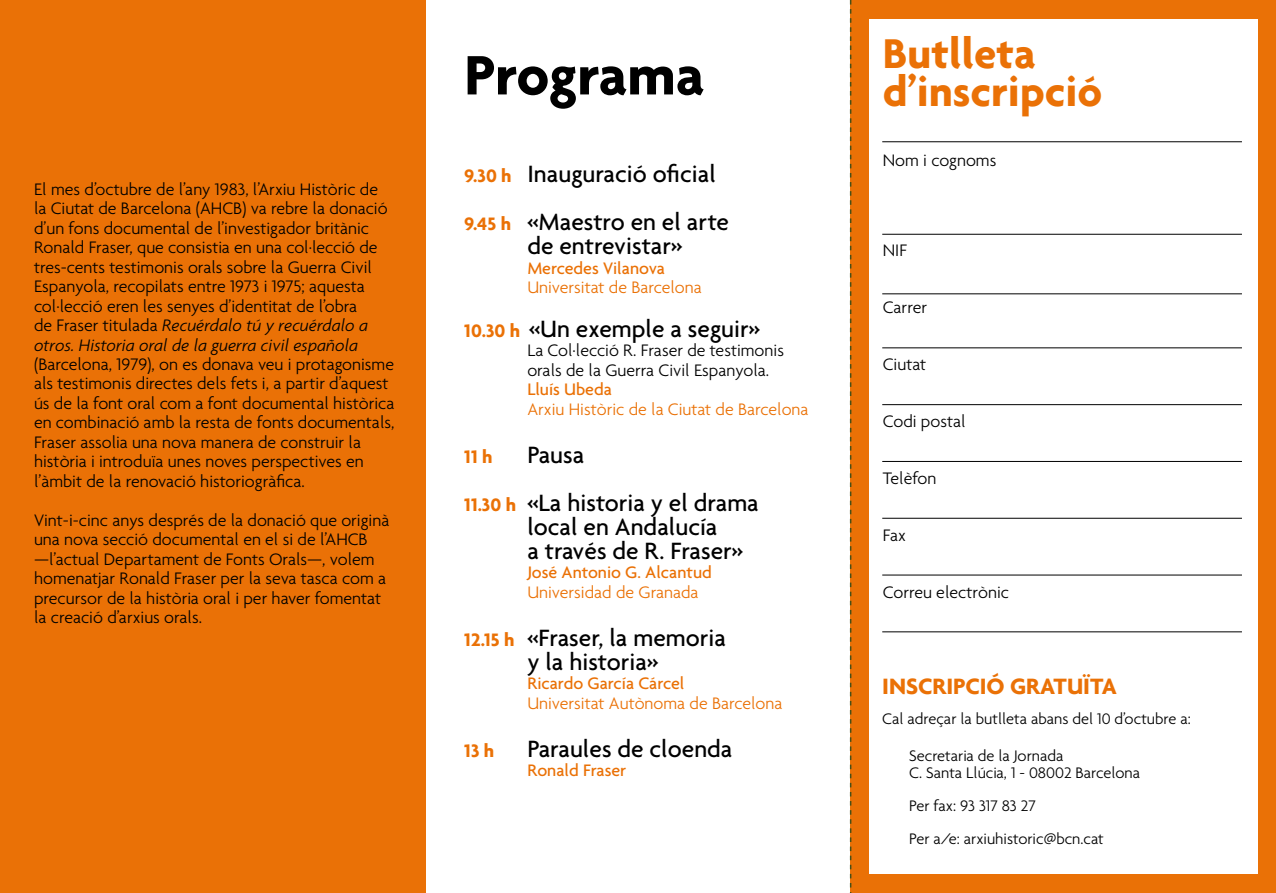
<style>
.page{position:relative;width:1276px;height:893px;background:#fff}
.page>*{position:absolute;margin:0;border:0;box-sizing:border-box;transform-origin:0 0}
.t1{font:700 60px "Agenda";color:#000}
.t2{font:700 45px/37.5px "Agenda";color:#ea7106}
.t3{font:500 25.5px/48px "Agenda";color:#000}
.t4{font:700 24px "Agenda";color:#ea7106}
.t5{font:700 19.5px "Agenda";color:#ea7106}
.t6{font:300 18px/19.5px "Agenda";color:#000}
.t7{font:300 18px "Agenda";color:#ea7106}
.t8{font:500 18px "Agenda";color:#ea7106}
.t9{font:300 16.5px/16.5px "Agenda";color:#000}
.s1{font-style:italic}
.s2{font-weight:700;font-size:19.5px;color:#ea7106}
</style>
<div class="page">
<div style="left:850px;top:0;width:426px;height:893px;background:#ea7106"></div>
<div style="left:869px;top:19px;width:388px;height:855px;background:#fff"></div>
<div style="left:0;top:0;width:425px;height:893px;background:#ea7106"></div>
<hr style="left:882px;top:293px;width:360px;height:1px;background:#000">
<hr style="left:882px;top:347px;width:360px;height:1px;background:#000">
<hr style="left:882px;top:404px;width:360px;height:1px;background:#000">
<hr style="left:882px;top:461px;width:360px;height:1px;background:#000">
<hr style="left:882px;top:518px;width:360px;height:1px;background:#000">
<hr style="left:882px;top:575px;width:360px;height:1px;background:#000">
<hr style="left:882px;top:631px;width:360px;height:1px;background:#000">
<hr style="left:882px;top:234px;width:360px;height:1px;background:#000">
<hr style="left:882px;top:141px;width:360px;height:1px;background:#000">
<svg style="left:850px;top:0;width:1px;height:893px"></svg>
<p class="t6" style="left:34px;top:179px;width:355px">El mes d’octubre de l’any 1983, l’Arxiu Històric de la Ciutat de Barcelona (AHCB) va rebre la donació d’un fons documental de l’investigador britànic Ronald Fraser, que consistia en una col·lecció de tres-cents testimonis orals sobre la Guerra Civil Espanyola, recopilats entre 1973 i 1975; aquesta col·lecció eren les senyes d’identitat de l’obra<br>de Fraser titulada <span class="s1">Recuérdalo tú y recuérdalo a otros. Historia oral de la guerra civil española</span></p>
<p class="t6" style="left:34px;top:354px;width:362px">(Barcelona, 1979), on es donava veu i protagonisme als testimonis directes dels fets i, a partir d’aquest ús de la font oral com a font documental històrica en combinació amb la resta de fonts documentals, Fraser assolia una nova manera de construir la història i introduïa unes noves perspectives en l’àmbit de la renovació historiogràfica.</p>
<p class="t6" style="left:34px;top:510px;width:357px">Vint-i-cinc anys després de la donació que originà una nova secció documental en el si de l’AHCB —l’actual Departament de Fonts Orals—, volem homenatjar Ronald Fraser per la seva tasca com a precursor de la història oral i per haver fomentat la creació d’arxius orals.</p>
<h1 class="t1" style="left:464px;top:38px;width:242px">Programa</h1>
<h3 class="t3" style="left:464px;top:149px;width:266px"><span class="s2">9.30 h</span> Inauguració oficial<br><span class="s2">9.45 h</span> «Maestro en el arte</h3>
<h3 class="t3" style="left:527px;top:221px;width:156px">de entrevistar»</h3>
<p class="t8" style="left:527px;top:257px;width:139px">Mercedes Vilanova</p>
<p class="t7" style="left:527px;top:277px;width:176px">Universitat de Barcelona</p>
<h3 class="t3" style="left:464px;top:304px;width:297px"><span class="s2">10.30 h</span> «Un exemple a seguir»</h3>
<p class="t6" style="left:527px;top:340px;width:258px">La Col·lecció R. Fraser de testimonis orals de la Guerra Civil Espanyola.</p>
<p class="t8" style="left:527px;top:378px;width:86px">Lluís Ubeda</p>
<p class="t7" style="left:527px;top:398px;width:283px">Arxiu Històric de la Ciutat de Barcelona</p>
<p class="t5" style="left:464px;top:444px;width:30px">11 h</p>
<h3 class="t3" style="left:464px;top:430px;width:296px;text-indent:63px">Pausa<br><span class="s2">11.30 h</span> «La historia y el drama</h3>
<h3 class="t3" style="left:527px;top:514px;width:217px;line-height:24px">local en Andalucía<br>a través de R. Fraser»</h3>
<p class="t8" style="left:527px;top:561px;width:186px">José Antonio G. Alcantud</p>
<p class="t7" style="left:527px;top:581px;width:173px">Universidad de Granada</p>
<h3 class="t3" style="left:464px;top:625px;width:263px;line-height:24px;text-align:center"><span class="s2">12.15 h</span> «Fraser, la memoria y la historia»</h3>
<p class="t8" style="left:527px;top:672px;width:159px">Ricardo García Cárcel</p>
<p class="t7" style="left:527px;top:692px;width:257px">Universitat Autònoma de Barcelona</p>
<p class="t5" style="left:464px;top:738px;width:31px">13 h</p>
<h3 class="t3" style="left:527px;top:724px;width:207px">Paraules de cloenda</h3>
<p class="t8" style="left:527px;top:759px;width:101px">Ronald Fraser</p>
<h2 class="t2" style="left:883px;top:34px;width:221px">Butlleta d’inscripció</h2>
<p class="t6" style="left:883px;top:150px;width:115px">Nom i cognoms</p>
<p class="t6" style="left:883px;top:240px;width:26px">NIF</p>
<p class="t6" style="left:883px;top:297px;width:46px">Carrer</p>
<p class="t6" style="left:883px;top:354px;width:45px">Ciutat</p>
<p class="t6" style="left:883px;top:411px;width:84px">Codi postal</p>
<p class="t6" style="left:883px;top:468px;width:55px">Telèfon</p>
<p class="t6" style="left:883px;top:525px;width:25px">Fax</p>
<p class="t6" style="left:883px;top:582px;width:128px">Correu electrònic</p>
<h3 class="t4" style="left:882px;top:671px;width:236px">INSCRIPCIÓ GRATUÏTA</h3>
<p class="t9" style="left:882px;top:710px;width:310px">Cal adreçar la butlleta abans del 10 d’octubre a:</p>
<p class="t9" style="left:909px;top:747px;width:232px">Secretaria de la Jornada<br>C. Santa Llúcia, 1 - 08002 Barcelona</p>
<p class="t9" style="left:909px;top:789px;width:196px;line-height:33px">Per fax: 93 317 83 27<br>Per a/e: arxiuhistoric@bcn.cat</p>
</div>
